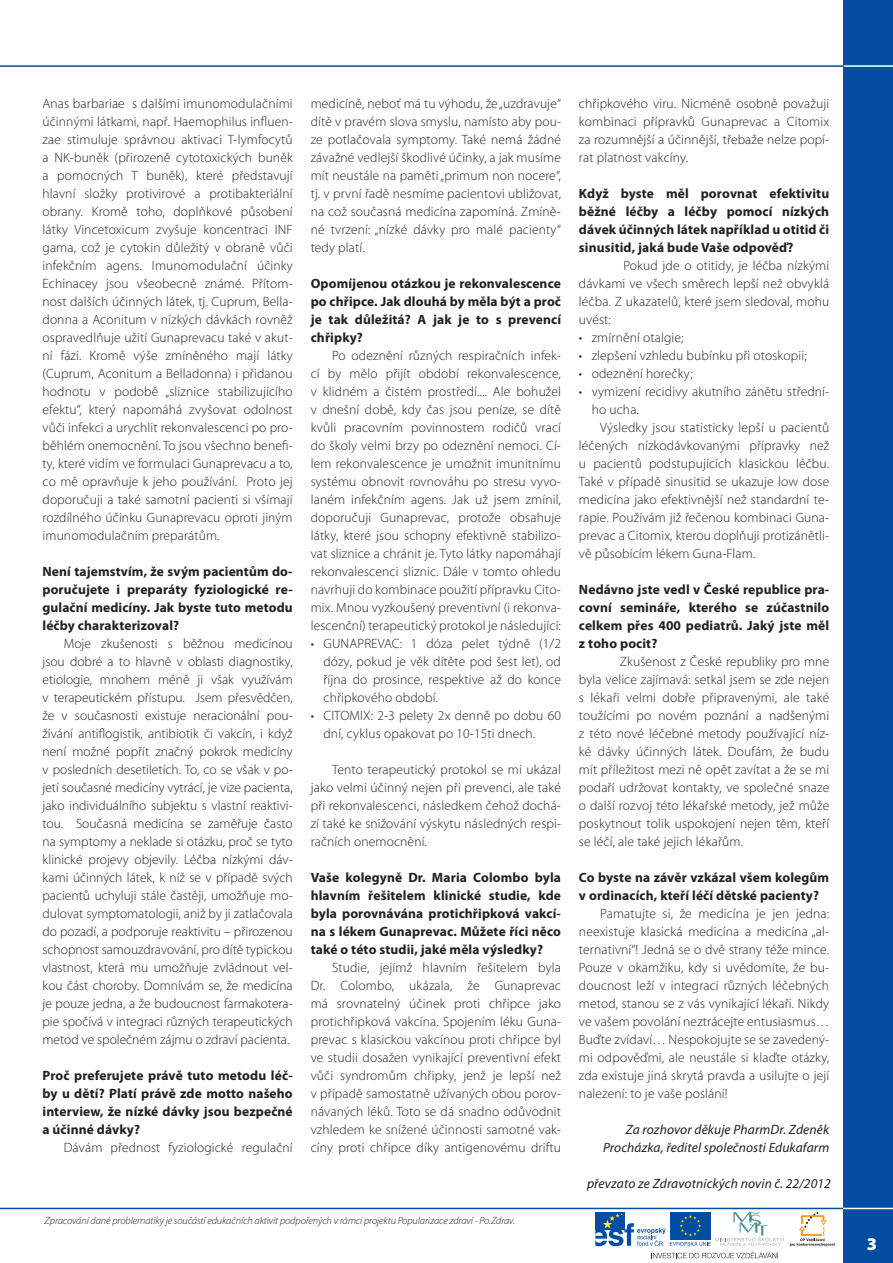
<style>
.page{position:relative;width:893px;height:1263px;background:#fff}
.page>*{position:absolute;margin:0;border:0;box-sizing:border-box;transform-origin:0 0}
.t1{font:900 18px "Myriad Pro";color:#fff}
.t2{font:300 13.5px/18px "Myriad Pro";letter-spacing:.01em;color:#231f20;text-align:justify}
.t3{font:700 13.5px/18px "Myriad Pro";letter-spacing:.01em;color:#231f20;text-align:justify}
.t4{font:italic 13.5px/18px "Myriad Pro";letter-spacing:.01em;color:#231f20;text-align:right}
.t5{font:italic 300 10.5px "Myriad Pro";letter-spacing:-.01em;color:#231f20}
</style>
<div class="page">
<div style="left:844px;top:0;width:49px;height:1263px;background:#034ea2"></div>
<hr style="left:0;top:65px;width:893px;height:2px;background:#fff">
<hr style="left:0;top:65px;width:844px;height:2px;background:#034ea2">
<hr style="left:0;top:1208px;width:893px;height:1px;background:#fff">
<hr style="left:0;top:1208px;width:843px;height:1px;background:#034ea2">
<svg style="left:595px;top:1212px;width:240px;height:34px"></svg>
<svg style="left:651px;top:1252px;width:128px;height:6px"></svg>
<p class="t2" style="left:43px;top:96px;width:252px">Anas barbariae s dalšími imunomodulačními účinnými látkami, např. Haemophilus influen&shy;zae stimuluje správnou aktivaci T-lymfocytů a NK-buněk (přirozeně cytotoxických buněk a pomocných T buněk), které představují hlavní složky protivirové a protibakteriální obrany. Kromě toho, doplňkové působení látky Vincetoxicum zvyšuje koncentraci INF gama, což je cytokin důležitý v obraně vůči infekčním agens. Imunomodulační účinky Echinacey jsou všeobecně známé. Přítom&shy;nost dalších účinných látek, tj. Cuprum, Bella&shy;donna a Aconitum v nízkých dávkách rovněž ospravedlňuje užití Gunaprevacu také v akut&shy;ní fázi. Kromě výše zmíněného mají látky (Cuprum, Aconitum a Belladonna) i přidanou hodnotu v podobě „sliznice stabilizujícího efektu“, který napomáhá zvyšovat odolnost vůči infekci a urychlit rekonvalescenci po pro&shy;běhlém onemocnění. To jsou všechno benefi&shy;ty, které vidím ve formulaci Gunaprevacu a to, co mě opravňuje k jeho používání. Proto jej doporučuji a také samotní pacienti si všímají rozdílného účinku Gunaprevacu oproti jiným imunomodulačním preparátům.</p>
<p class="t3" style="left:43px;top:564px;width:252px">Není tajemstvím, že svým pacientům do&shy;poručujete i preparáty fyziologické re&shy;gulační medicíny. Jak byste tuto metodu léčby charakterizoval?</p>
<p class="t2" style="left:43px;top:636px;width:252px;text-indent:21px">Moje zkušenosti s běžnou medicínou jsou dobré a to hlavně v oblasti diagnostiky, etiologie, mnohem méně ji však využívám v terapeutickém přístupu. Jsem přesvědčen, že v současnosti existuje neracionální pou&shy;žívání antiflogistik, antibiotik či vakcín, i když není možné popřít značný pokrok medicíny v posledních desetiletích. To, co se však v po&shy;jetí současné medicíny vytrácí, je vize pacienta, jako individuálního subjektu s vlastní reaktivi&shy;tou. Současná medicína se zaměřuje často na symptomy a neklade si otázku, proč se tyto klinické projevy objevily. Léčba nízkými dáv&shy;kami účinných látek, k níž se v případě svých pacientů uchyluji stále častěji, umožňuje mo&shy;dulovat symptomatologii, aniž by ji zatlačovala do pozadí, a podporuje reaktivitu – přirozenou schopnost samouzdravování, pro dítě typickou vlastnost, která mu umožňuje zvládnout vel&shy;kou část choroby. Domnívám se, že medicína je pouze jedna, a že budoucnost farmakotera&shy;pie spočívá v integraci různých terapeutických metod ve společném zájmu o zdraví pacienta.</p>
<p class="t3" style="left:43px;top:1068px;width:252px">Proč preferujete právě tuto metodu léč&shy;by u dětí? Platí právě zde motto našeho interview, že nízké dávky jsou bezpečné a účinné dávky?</p>
<p class="t2" style="left:64px;top:1140px;width:230px">Dávám přednost fyziologické regulační</p>
<p class="t2" style="left:311px;top:96px;width:252px">medicíně, neboť má tu výhodu, že „uzdravuje“ dítě v pravém slova smyslu, namísto aby pou&shy;ze potlačovala symptomy. Také nemá žádné závažné vedlejší škodlivé účinky, a jak musíme mít neustále na paměti „primum non nocere“, tj. v první řadě nesmíme pacientovi ubližovat, na což současná medicína zapomíná. Zmíně&shy;né tvrzení: „nízké dávky pro malé pacienty“ tedy platí.</p>
<p class="t3" style="left:311px;top:276px;width:252px">Opomíjenou otázkou je rekonvalescence po chřipce. Jak dlouhá by měla být a proč je tak důležitá? A jak je to s prevencí chřipky?</p>
<p class="t2" style="left:311px;top:348px;width:252px;text-indent:21px">Po odeznění různých respiračních infek&shy;cí by mělo přijít období rekonvalescence, v klidném a čistém prostředí.... Ale bohužel v dnešní době, kdy čas jsou peníze, se dítě kvůli pracovním povinnostem rodičů vrací do školy velmi brzy po odeznění nemoci. Cí&shy;lem rekonvalescence je umožnit imunitnímu systému obnovit rovnováhu po stresu vyvo&shy;laném infekčním agens. Jak už jsem zmínil, doporučuji Gunaprevac, protože obsahuje látky, které jsou schopny efektivně stabilizo&shy;vat sliznice a chránit je. Tyto látky napomáhají rekonvalescenci sliznic. Dále v tomto ohledu navrhuji do kombinace použití přípravku Cito&shy;mix. Mnou vyzkoušený preventivní (i rekonva&shy;lescenční) terapeutický protokol je následující:</p>
<p class="t2" style="left:323px;top:636px;width:239px;text-indent:-13px">• GUNAPREVAC: 1 dóza pelet týdně (1/2 dózy, pokud je věk dítěte pod šest let), od října do prosince, respektive až do konce chřipkového období.</p>
<p class="t2" style="left:323px;top:708px;width:239px;text-indent:-13px">• CITOMIX: 2-3 pelety 2x denně po dobu 60 dní, cyklus opakovat po 10-15ti dnech.</p>
<p class="t2" style="left:311px;top:762px;width:252px;text-indent:21px">Tento terapeutický protokol se mi ukázal jako velmi účinný nejen při prevenci, ale také při rekonvalescenci, následkem čehož dochá&shy;zí také ke snižování výskytu následných respi&shy;račních onemocnění.</p>
<p class="t3" style="left:311px;top:870px;width:252px">Vaše kolegyně Dr. Maria Colombo byla hlavním řešitelem klinické studie, kde byla porovnávána protichřipková vakcí&shy;na s lékem Gunaprevac. Můžete říci něco také o této studii, jaké měla výsledky?</p>
<p class="t2" style="left:311px;top:960px;width:252px;text-indent:21px">Studie, jejímž hlavním řešitelem byla Dr. Colombo, ukázala, že Gunaprevac má srovnatelný účinek proti chřipce jako protichřipková vakcína. Spojením léku Guna&shy;prevac s klasickou vakcínou proti chřipce byl ve studii dosažen vynikající preventivní efekt vůči syndromům chřipky, jenž je lepší než v případě samostatně užívaných obou porov&shy;návaných léků. Toto se dá snadno odůvodnit vzhledem ke snížené účinnosti samotné vak&shy;cíny proti chřipce díky antigenovému driftu</p>
<p class="t5" style="left:45px;top:1217px;width:472px">Zpracování dané problematiky je součástí edukačních aktivit podpořených v rámci projektu Popularizace zdraví - Po.Zdrav.</p>
<p class="t2" style="left:579px;top:96px;width:252px">chřipkového viru. Nicméně osobně považuji kombinaci přípravků Gunaprevac a Citomix za rozumnější a účinnější, třebaže nelze popí&shy;rat platnost vakcíny.</p>
<p class="t3" style="left:579px;top:186px;width:252px">Když byste měl porovnat efektivitu běžné léčby a léčby pomocí nízkých dávek účinných látek například u otitid či sinusitid, jaká bude Vaše odpověď?</p>
<p class="t2" style="left:579px;top:258px;width:252px;text-indent:44px">Pokud jde o otitidy, je léčba nízkými dávkami ve všech směrech lepší než obvyklá léčba. Z ukazatelů, které jsem sledoval, mohu uvést:</p>
<p class="t2" style="left:579px;top:330px;width:106px">• zmírnění otalgie;</p>
<p class="t2" style="left:579px;top:348px;width:229px">• zlepšení vzhledu bubínku při otoskopii;</p>
<p class="t2" style="left:579px;top:366px;width:115px">• odeznění horečky;</p>
<p class="t2" style="left:592px;top:384px;width:239px;text-indent:-13px">• vymizení recidivy akutního zánětu střední&shy;ho ucha.</p>
<p class="t2" style="left:579px;top:420px;width:252px;text-indent:21px">Výsledky jsou statisticky lepší u pacientů léčených nízkodávkovanými přípravky než u pacientů podstupujících klasickou léčbu.<br>Také v případě sinusitid se ukazuje low dose medicína jako efektivnější než standardní te&shy;rapie. Používám již řečenou kombinaci Guna&shy;prevac a Citomix, kterou doplňuji protizánětli&shy;vě působícím lékem Guna-Flam.</p>
<p class="t3" style="left:579px;top:582px;width:252px">Nedávno jste vedl v České republice pra&shy;covní semináře, kterého se zúčastnilo celkem přes 400 pediatrů. Jaký jste měl z toho pocit?</p>
<p class="t2" style="left:579px;top:654px;width:252px;text-indent:41px">Zkušenost z České republiky pro mne byla velice zajímavá: setkal jsem se zde nejen s lékaři velmi dobře připravenými, ale také toužícími po novém poznání a nadšenými z této nové léčebné metody používající níz&shy;ké dávky účinných látek. Doufám, že budu mít příležitost mezi ně opět zavítat a že se mi podaří udržovat kontakty, ve společné snaze o další rozvoj této lékařské metody, jež může poskytnout tolik uspokojení nejen těm, kteří se léčí, ale také jejich lékařům.</p>
<p class="t3" style="left:579px;top:870px;width:252px">Co byste na závěr vzkázal všem kolegům v ordinacích, kteří léčí dětské pacienty?</p>
<p class="t2" style="left:579px;top:906px;width:252px;text-indent:21px">Pamatujte si, že medicína je jen jedna: neexistuje klasická medicína a medicína „al&shy;ternativní“! Jedná se o dvě strany téže mince.<br>Pouze v okamžiku, kdy si uvědomíte, že bu&shy;doucnost leží v integraci různých léčebných metod, stanou se z vás vynikající lékaři. Nikdy ve vašem povolání neztrácejte entusiasmus… Buďte zvídaví… Nespokojujte se se zavedený&shy;mi odpověďmi, ale neustále si klaďte otázky, zda existuje jiná skrytá pravda a usilujte o její nalezení: to je vaše poslání!</p>
<p class="t4" style="left:603px;top:1122px;width:228px">Za rozhovor děkuje PharmDr. Zdeněk<br>Procházka, ředitel společnosti Edukafarm</p>
<p class="t4" style="left:587px;top:1176px;width:245px">převzato ze Zdravotnických novin č. 22/2012</p>
<h1 class="t1" style="left:867px;top:1237px;width:12px">3</h1>
</div>
